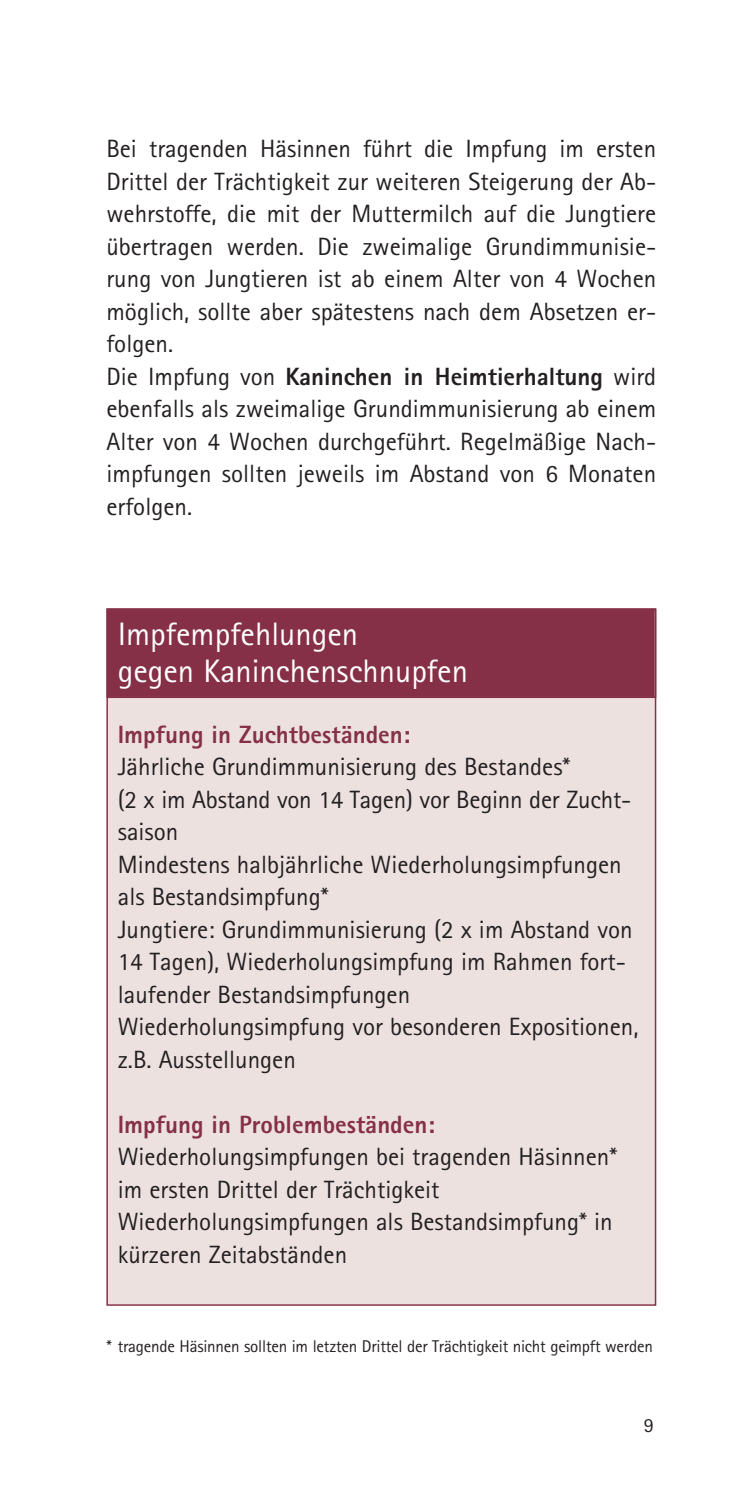
<style>
.page{position:relative;width:745px;height:1489px;background:#fff}
.page>*{position:absolute;margin:0;border:0;box-sizing:border-box;transform-origin:0 0}
.t1{font:32.5px/37.5px "AT Rotis Sans Serif";color:#fff}
.t2{font:25px/32.5px "AT Rotis Sans Serif";color:#231f20}
.t3{font:800 25px "AT Rotis Sans Serif";color:#853046}
.t4{font:20px "AT Rotis Sans Serif";color:#231f20}
.t5{font:17px "AT Rotis Sans Serif";letter-spacing:-.015em;color:#231f20}
.s1{font-weight:800}
</style>
<div class="page">
<div style="left:108px;top:610px;width:546px;height:694px;background:#ece1df"></div>
<div style="left:108px;top:610px;width:546px;height:86px;background:#853046"></div>
<div style="left:106px;top:608px;width:550px;height:90px;border:2px solid #853046"></div>
<p class="t2" style="left:106px;top:135px;width:551px">Bei tragenden Häsinnen führt die Impfung im ersten Drittel der Trächtigkeit zur weiteren Steigerung der Ab - wehrstoffe, die mit der Muttermilch auf die Jungtiere übertragen werden. Die zweimalige Grundimmuni sie - rung von Jungtieren ist ab einem Alter von 4 Wochen mög lich, sollte aber spätestens nach dem Absetzen er - folgen.<br>Die Impfung von <span class="s1">Kaninchen in Heimtierhaltung</span> wird eben falls als zweimalige Grundimmunisierung ab einem Alter von 4 Wochen durchgeführt. Regelmäßige Nach - impfungen sollten jeweils im Abstand von 6 Monaten erfolgen.</p>
<h1 class="t1" style="left:118px;top:618px;width:351px">Impfempfehlungen<br>gegen Kaninchenschnupfen</h1>
<p class="t3" style="left:118px;top:725px;width:294px">Impfung in Zuchtbeständen:</p>
<p class="t2" style="left:118px;top:752px;width:522px">Jährliche Grundimmunisierung des Bestandes*<br>(2 x im Abstand von 14 Tagen) vor Beginn der Zucht - saison<br>Mindestens halbjährliche Wiederholungsimpfungen als Bestandsimpfung*<br>Jungtiere: Grundimmunisierung (2 x im Abstand von 14 Tagen), Wiederholungsimpfung im Rahmen fort&shy;laufender Bestandsimpfungen Wiederholungsimpfung vor besonderen Expositionen, z.B. Ausstellungen</p>
<p class="t3" style="left:118px;top:1115px;width:318px">Impfung in Problembeständen:</p>
<p class="t2" style="left:118px;top:1142px;width:500px">Wiederholungsimpfungen bei tragenden Häsinnen* im ersten Drittel der Trächtigkeit Wiederholungsimpfungen als Bestandsimpfung* in kürzeren Zeitabständen</p>
<p class="t5" style="left:106px;top:1340px;width:547px">* tragende Häsinnen sollten im letzten Drittel der Trächtigkeit nicht geimpft werden</p>
<p class="t4" style="left:643px;top:1418px;width:11px">9</p>
</div>
